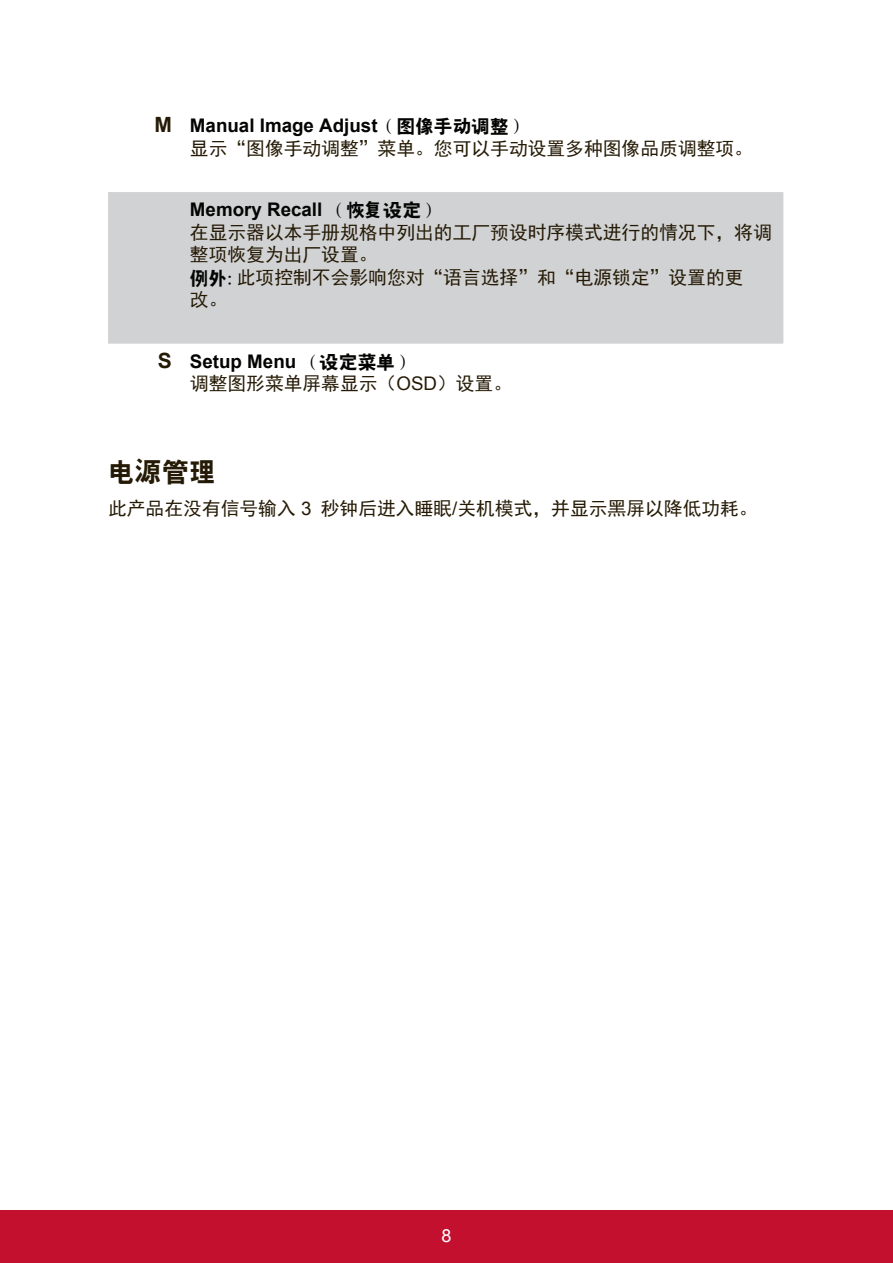
<style>
.page{position:relative;width:893px;height:1263px;background:#fff}
.page>*{position:absolute;margin:0;border:0;box-sizing:border-box;transform-origin:0 0}
.t1{font:27px "RS Cu Hei";color:#251a05}
.t2{font:18.75px/22.5px "Sim Hei";color:#251a05}
.t3{font:700 18.75px "Arial";color:#040503}
.t4{font:18px "Arial";color:#fff}
.s1{font-size:21px;color:#251a05}
.s2{font-family:"RS Cu Hei";font-weight:400}
.s3{font-family:"RS Cu Hei";color:#040503}
.s4{font-family:"Arial"}
</style>
<div class="page">
<div style="left:0;top:1210px;width:892px;height:53px;background:#c3102f"></div>
<div style="left:108px;top:192px;width:675px;height:152px;background:#d1d2d4"></div>
<p class="t3" style="left:154px;top:113px;width:375px"><span class="s1">M</span> Manual Image Adjust<span class="s2">（图像手动调整）</span></p>
<p class="t2" style="left:190px;top:137px;width:564px">显示“图像手动调整”菜单。您可以手动设置多种图像品质调整项。</p>
<p class="t3" style="left:190px;top:197px;width:252px">Memory Recall <span class="s2">（恢复设定）</span></p>
<p class="t2" style="left:190px;top:221px;width:583px">在显示器以本手册规格中列出的工厂预设时序模式进行的情况下，将调整项恢复为出厂设置。<br><span class="s3">例外:</span>此项控制不会影响您对“语言选择”和“电源锁定”设置的更<br>改。</p>
<p class="t3" style="left:158px;top:348px;width:257px"><span class="s1">S</span> Setup Menu <span class="s2">（设定菜单）</span></p>
<p class="t2" style="left:190px;top:372px;width:323px">调整图形菜单屏幕显示（<span class="s4">OSD</span>）设置。</p>
<h1 class="t1" style="left:108px;top:458px;width:109px">电源管理</h1>
<p class="t2" style="left:108px;top:497px;width:650px">此产品在没有信号输入 <span class="s4">3</span> 秒钟后进入睡眠<span class="s4">/</span>关机模式，并显示黑屏以降低功耗。</p>
<p class="t4" style="left:441px;top:1223px;width:12px">8</p>
</div>
